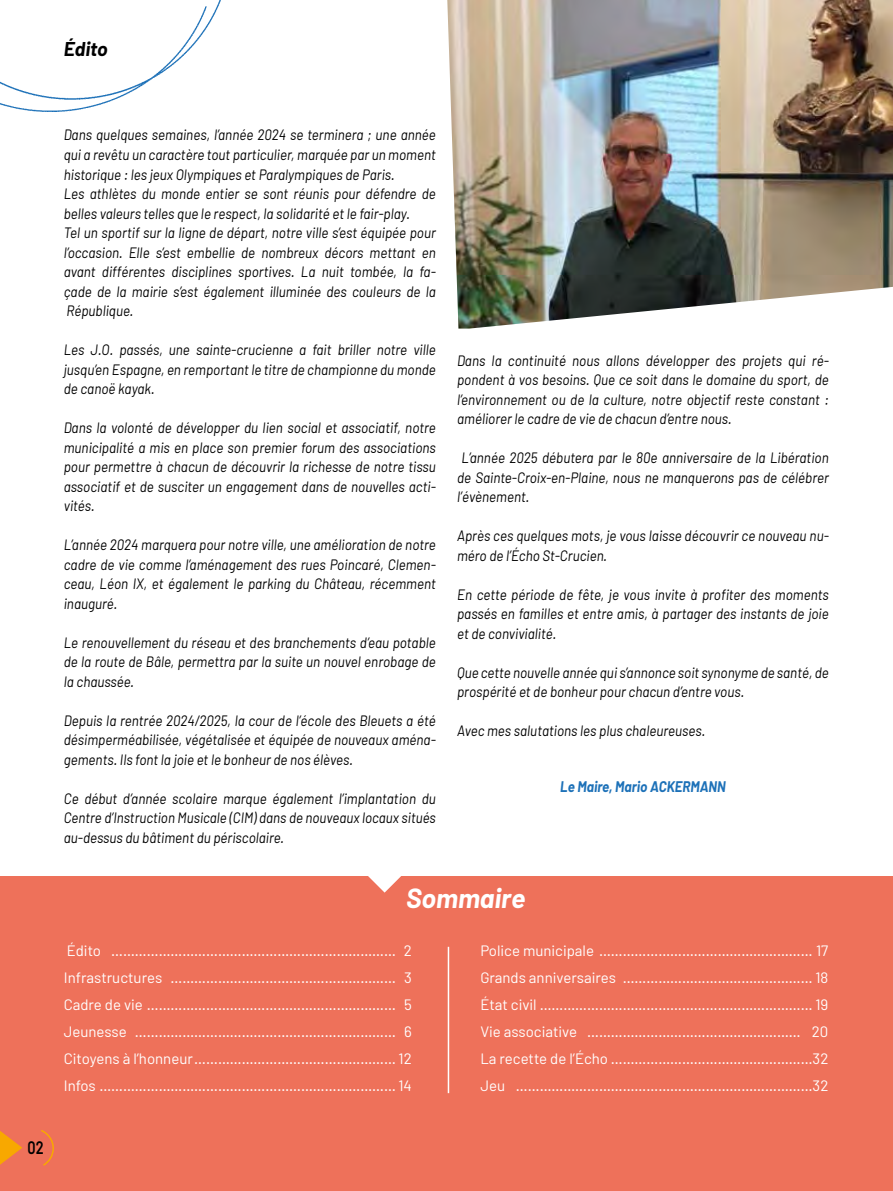
<style>
.page{position:relative;width:893px;height:1191px;background:#fff}
.page>*{position:absolute;margin:0;border:0;box-sizing:border-box;transform-origin:0 0}
.t1{font:italic 700 27px "Barlow";color:#fff}
.t2{font:italic 700 19.5px "Barlow";color:#000}
.t3{font:600 18px "Barlow";color:#000;scale:.8 1}
.t4{font:italic 15px/19.5px "Barlow";color:#000;text-align:justify;scale:.9 1}
.t5{font:15px/27px "Barlow";color:#fff;text-align:justify}
.t6{font:italic 700 15px "Barlow";color:#1d71b8;scale:.9 1}
</style>
<div class="page">
<div style="left:0;top:876px;width:893px;height:315px;background:#ee715a"></div>
<svg style="left:368px;top:876px;width:33px;height:16px"></svg>
<svg style="left:0;top:1131px;width:22px;height:33px"></svg>
<svg style="left:41px;top:1130px;width:13px;height:36px"></svg>
<img style="left:0;top:0;width:221px;height:112px">
<img style="left:447px;top:0;width:446px;height:328px">
<hr style="left:448px;top:946px;width:1px;height:147px;background:#fff">
<h2 class="t2" style="left:64px;top:37px;width:46px">Édito</h2>
<p class="t4" style="left:64px;top:125px;width:415px;text-align:left">Dans quelques semaines, l’année 2024 se terminera ; une année qui a revêtu un caractère tout particulier, marquée par un moment historique : les jeux Olympiques et Paralympiques de Paris.<br>Les athlètes du monde entier se sont réunis pour défendre de belles valeurs telles que le respect, la solidarité et le fair-play.<br>Tel un sportif sur la ligne de départ, notre ville s’est équipée pour l’occasion. Elle s’est embellie de nombreux décors mettant en avant différentes disciplines sportives. La nuit tombée, la fa&shy;çade de la mairie s’est également illuminée des couleurs de la République.</p>
<p class="t4" style="left:64px;top:339px;width:415px">Les J.O. passés, une sainte-crucienne a fait briller notre ville jusqu’en Espagne, en remportant le titre de championne du monde de canoë kayak.</p>
<p class="t4" style="left:64px;top:417px;width:415px">Dans la volonté de développer du lien social et associatif, notre municipalité a mis en place son premier forum des associations pour permettre à chacun de découvrir la richesse de notre tissu associatif et de susciter un engagement dans de nouvelles acti&shy;vités.</p>
<p class="t4" style="left:64px;top:534px;width:415px">L’année 2024 marquera pour notre ville, une amélioration de notre cadre de vie comme l’aménagement des rues Poincaré, Clemen&shy;ceau, Léon IX, et également le parking du Château, récemment inauguré.</p>
<p class="t4" style="left:64px;top:632px;width:415px">Le renouvellement du réseau et des branchements d’eau potable de la route de Bâle, permettra par la suite un nouvel enrobage de la chaussée.</p>
<p class="t4" style="left:64px;top:710px;width:415px">Depuis la rentrée 2024/2025, la cour de l’école des Bleuets a été désimperméabilisée, végétalisée et équipée de nouveaux aména&shy;gements. Ils font la joie et le bonheur de nos élèves.</p>
<p class="t4" style="left:64px;top:788px;width:415px">Ce début d’année scolaire marque également l’implantation du Centre d’Instruction Musicale (CIM) dans de nouveaux locaux situés au-dessus du bâtiment du périscolaire.</p>
<p class="t4" style="left:457px;top:350px;width:414px">Dans la continuité nous allons développer des projets qui ré&shy;pondent à vos besoins. Que ce soit dans le domaine du sport, de l’environnement ou de la culture, notre objectif reste constant : améliorer le cadre de vie de chacun d’entre nous.</p>
<p class="t4" style="left:457px;top:447px;width:414px;text-indent:5px">L’année 2025 débutera par le 80e anniversaire de la Libération de Sainte-Croix-en-Plaine, nous ne manquerons pas de célébrer l’évènement.</p>
<p class="t4" style="left:457px;top:525px;width:414px">Après ces quelques mots, je vous laisse découvrir ce nouveau nu&shy;méro de l’Écho St-Crucien.</p>
<p class="t4" style="left:457px;top:584px;width:414px">En cette période de fête, je vous invite à profiter des moments passés en familles et entre amis, à partager des instants de joie et de convivialité.</p>
<p class="t4" style="left:457px;top:662px;width:414px">Que cette nouvelle année qui s’annonce soit synonyme de santé, de prospérité et de bonheur pour chacun d’entre vous.</p>
<p class="t4" style="left:457px;top:720px;width:277px">Avec mes salutations les plus chaleureuses.</p>
<p class="t6" style="left:560px;top:777px;width:186px">Le Maire, Mario ACKERMANN</p>
<h1 class="t1" style="left:406px;top:882px;width:121px">Sommaire</h1>
<p class="t5" style="left:64px;top:936px;width:350px">Édito ……………………………………………………………… 2<br>Infrastructures ………………………………………………… 3<br>Cadre de vie ……………………………………………………… 5<br>Jeunesse ………………………………………………………… 6<br>Citoyens à l’honneur…………………………………………… 12<br>Infos ………………………………………………………………… 14</p>
<p class="t5" style="left:480px;top:936px;width:349px">Police municipale ……………………………………………… 17<br>Grands anniversaires ………………………………………… 18<br>État civil …………………………………………………………… 19<br>Vie associative ……………………………………………… 20<br>La recette de l’Écho ……………………………………………32<br>Jeu …………………………………………………………………32</p>
<p class="t3" style="left:28px;top:1136px;width:22px">02</p>
</div>
